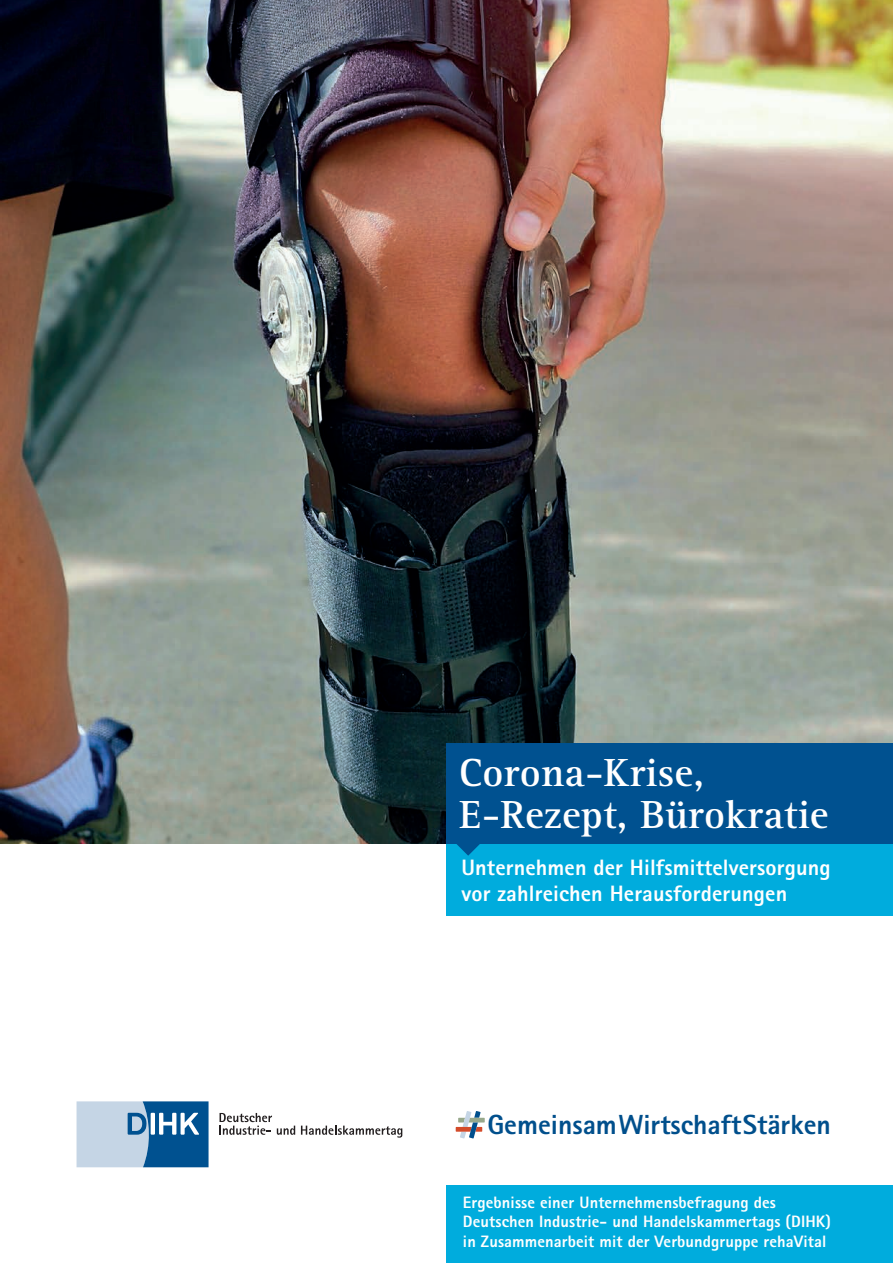
<style>
.page{position:relative;width:893px;height:1263px;background:#fff}
.page>*{position:absolute;margin:0;border:0;box-sizing:border-box;transform-origin:0 0}
.t1{font:700 40.5px/42px "Agfa Rotis Serif";letter-spacing:.005em;color:#fff}
.t2{font:800 27.75px "Agfa Rotis Sans Serif";color:#004f8c}
.t3{font:800 22.35px/26.7px "Agfa Rotis Sans Serif";letter-spacing:.005em;color:#fff}
.t4{font:800 16.5px/19.8px "Agfa Rotis Sans Serif";letter-spacing:.005em;color:#fff}
</style>
<div class="page">
<img style="left:0;top:0;width:893px;height:843px">
<svg style="left:301px;top:1125px;width:101px;height:12px"></svg>
<svg style="left:219px;top:1113px;width:76px;height:22px"></svg>
<svg style="left:77px;top:1101px;width:132px;height:66px;background:#739ec1"></svg>
<svg style="left:456px;top:1111px;width:29px;height:27px"></svg>
<div style="left:446px;top:1185px;width:447px;height:78px;background:#00acdd"></div>
<div style="left:446px;top:743px;width:447px;height:101px;background:#005190"></div>
<div style="left:446px;top:844px;width:447px;height:71px;background:#00acdd"></div>
<svg style="left:456px;top:844px;width:24px;height:12px"></svg>
<h1 class="t1" style="left:459px;top:752px;width:371px">Corona-Krise,<br>E-Rezept, Bürokratie</h1>
<h3 class="t3" style="left:461px;top:853px;width:371px">Unternehmen der Hilfsmittelversorgung vor zahlreichen Herausforderungen</h3>
<h2 class="t2" style="left:487px;top:1107px;width:345px">GemeinsamWirtschaftStärken</h2>
<p class="t4" style="left:463px;top:1192px;width:370px">Ergebnisse einer Unternehmensbefragung des<br>Deutschen Industrie- und Handelskammertags (DIHK) in Zusammenarbeit mit der Verbundgruppe rehaVital</p>
</div>
